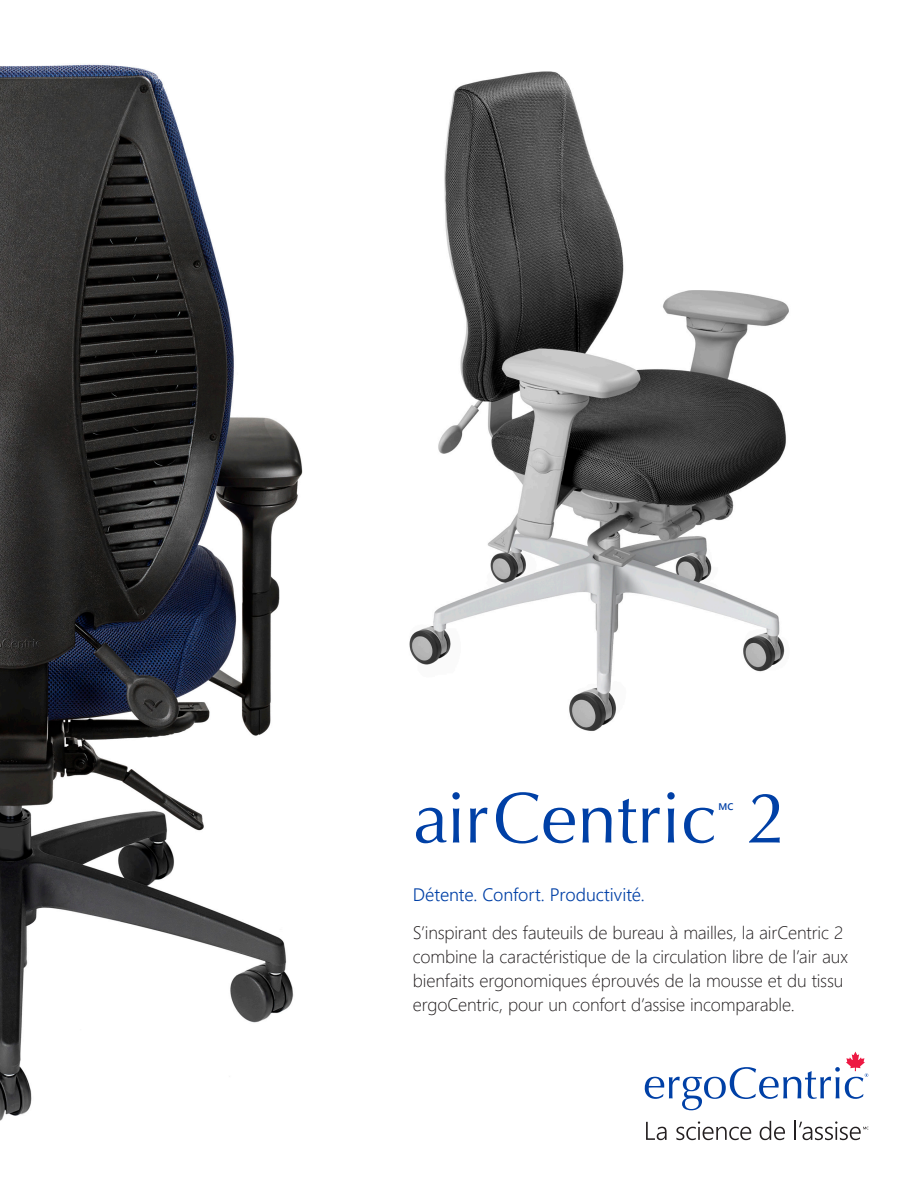
<style>
.page{position:relative;width:918px;height:1188px;background:#fff}
.page>*{position:absolute;margin:0;border:0;box-sizing:border-box;transform-origin:0 0}
.t1{font:72px "Optima";color:#0040a6}
.t2{font:18px/24px "Webly Sleek UI Light";letter-spacing:-.01em;color:#231f20}
.t3{font:18px "Webly Sleek UI Semilight";letter-spacing:-.005em;color:#0040a6}
.t4{font:9.6px "Webly Sleek UI Semibold";color:#0040a6}
</style>
<div class="page">
<img style="left:409px;top:71px;width:380px;height:660px">
<img style="left:0;top:64px;width:303px;height:1057px">
<svg style="left:646px;top:1122px;width:21px;height:18px"></svg>
<svg style="left:676px;top:1121px;width:75px;height:19px"></svg>
<svg style="left:760px;top:1121px;width:25px;height:19px"></svg>
<svg style="left:794px;top:1121px;width:74px;height:19px"></svg>
<svg style="left:645px;top:1052px;width:223px;height:58px"></svg>
<p class="t1" style="left:413px;top:776px;width:376px">airCentric 2</p>
<p class="t4" style="left:718px;top:799px;width:16px">MC</p>
<p class="t3" style="left:413px;top:881px;width:233px">Détente. Confort. Productivité.</p>
<p class="t2" style="left:413px;top:920px;width:436px">S’inspirant des fauteuils de bureau à mailles, la airCentric 2 combine la caractéristique de la circulation libre de l’air aux bienfaits ergonomiques éprouvés de la mousse et du tissu ergoCentric, pour un confort d’assise incomparable.</p>
</div>
